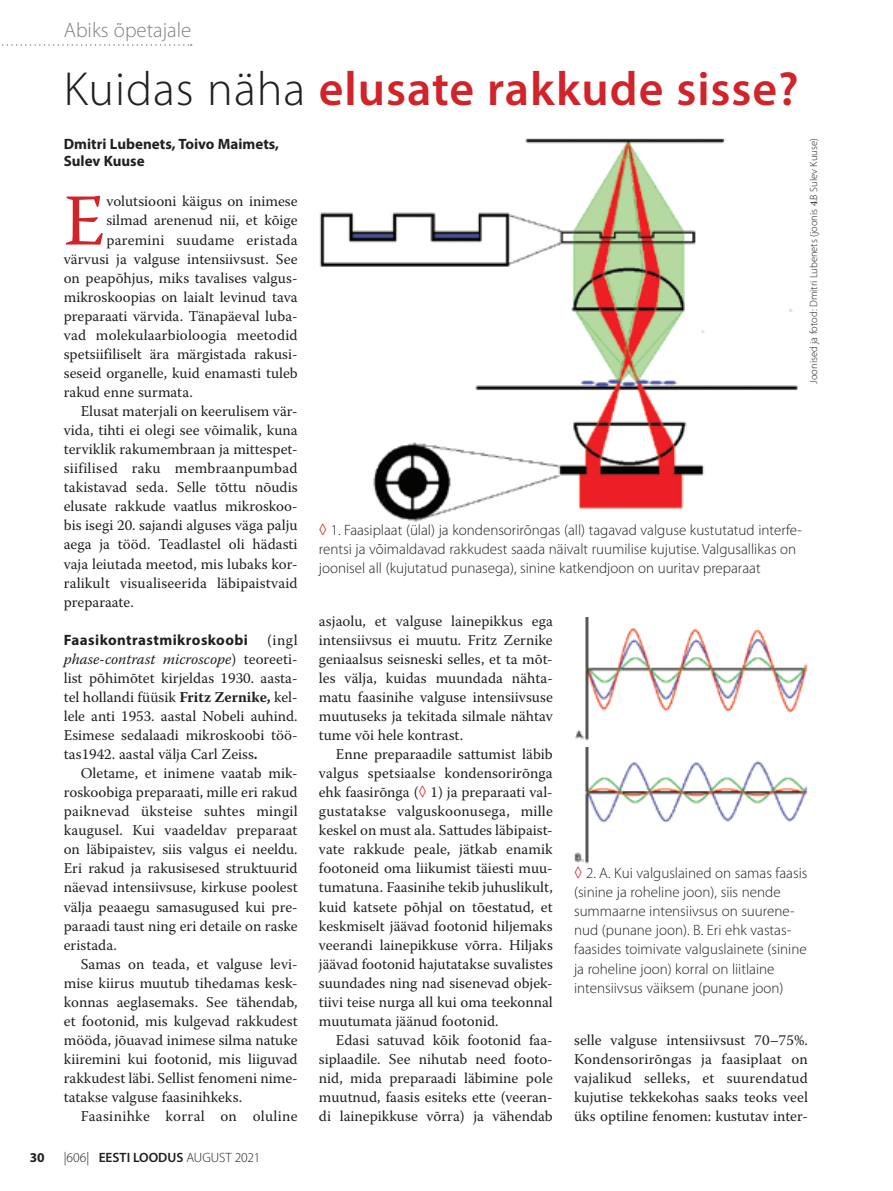
<style>
.page{position:relative;width:893px;height:1191px;background:#fff}
.page>*{position:absolute;margin:0;border:0;box-sizing:border-box;transform-origin:0 0}
.t1{font:72.75px "Warnock Pro";color:#d1232a}
.t2{font:600 48px "Myriad Pro";letter-spacing:.02em;color:#d1232a}
.t3{font:300 21px "Myriad Pro";color:#808285}
.t4{font:15px/19px "Warnock Pro";color:#231f20;text-align:justify}
.t5{font:300 15px/19px "Myriad Pro";color:#231f20}
.t6{font:15px "Warnock Pro";letter-spacing:.02em;color:#231f20}
.t7{font:700 15px/16.5px "Myriad Pro";color:#231f20}
.t8{font:700 15px "Myriad Pro";letter-spacing:.03em;color:#231f20}
.t9{font:600 13.5px "Myriad Pro";color:#231f20}
.t10{font:300 13.5px "Myriad Pro";color:#231f20}
.t11{font:700 13.5px "Myriad Pro";color:#231f20}
.t12{font:300 10.5px "Myriad Pro";color:#231f20}
.s1{font-weight:300;color:#231f20}
.s2{font-style:italic}
.s3{font-weight:700}
.s4{font-weight:300}
.s5{font-family:"Minion Pro";font-weight:400}
.s6{font-family:"Warnock Pro";font-weight:400;color:#d1232a}
.s7{color:#d1232a}
</style>
<div class="page">
<svg style="left:2px;top:44px;width:190px;height:2px"></svg>
<img style="left:319px;top:138px;width:479px;height:384px">
<img style="left:575px;top:617px;width:233px;height:124px">
<img style="left:574px;top:748px;width:234px;height:116px">
<h3 class="t3" style="left:64px;top:18px;width:129px">Abiks õpetajale</h3>
<h2 class="t2" style="left:64px;top:58px;width:737px"><span class="s1">Kuidas näha</span> elusate rakkude sisse?</h2>
<p class="t7" style="left:64px;top:135px;width:217px">Dmitri Lubenets, Toivo Maimets,<br>Sulev Kuuse</p>
<h1 class="t1" style="left:64px;top:177px;width:43px">E</h1>
<p class="t4" style="left:106px;top:192px;width:193px">volutsiooni käigus on inimese</p>
<p class="t4" style="left:106px;top:211px;width:193px">silmad arenenud nii, et kõige</p>
<p class="t4" style="left:106px;top:230px;width:193px">paremini suudame eristada</p>
<p class="t4" style="left:64px;top:249px;width:235px">värvusi ja valguse intensiivsust. See</p>
<p class="t4" style="left:64px;top:268px;width:235px">on peapõhjus, miks tavalises valgus-</p>
<p class="t4" style="left:64px;top:287px;width:235px">mikroskoopias on laialt levinud tava</p>
<p class="t4" style="left:64px;top:306px;width:235px">preparaati värvida. Tänapäeval luba-</p>
<p class="t4" style="left:64px;top:325px;width:235px">vad molekulaarbioloogia meetodid</p>
<p class="t4" style="left:64px;top:344px;width:235px">spetsiifiliselt ära märgistada rakusi-</p>
<p class="t4" style="left:64px;top:363px;width:235px">seseid organelle, kuid enamasti tuleb</p>
<p class="t4" style="left:64px;top:382px;width:131px">rakud enne surmata.</p>
<p class="t4" style="left:81px;top:401px;width:218px">Elusat materjali on keerulisem vär-</p>
<p class="t4" style="left:64px;top:420px;width:235px">vida, tihti ei olegi see võimalik, kuna</p>
<p class="t4" style="left:64px;top:439px;width:235px">terviklik rakumembraan ja mittespet-</p>
<p class="t6" style="left:64px;top:459px;width:235px">siifilised raku membraanpumbad</p>
<p class="t4" style="left:64px;top:477px;width:235px">takistavad seda. Selle tõttu nõudis</p>
<p class="t4" style="left:64px;top:496px;width:235px">elusate rakkude vaatlus mikroskoo-</p>
<p class="t4" style="left:64px;top:515px;width:235px">bis isegi 20. sajandi alguses väga palju</p>
<p class="t4" style="left:64px;top:535px;width:235px">aega ja tööd. Teadlastel oli hädasti</p>
<p class="t4" style="left:64px;top:554px;width:235px">vaja leiutada meetod, mis lubaks kor-</p>
<p class="t4" style="left:64px;top:573px;width:235px">ralikult visualiseerida läbipaistvaid</p>
<p class="t4" style="left:64px;top:592px;width:71px">preparaate.</p>
<p class="t8" style="left:64px;top:630px;width:186px">Faasikontrastmikroskoobi</p>
<p class="t4" style="left:64px;top:630px;width:235px;text-indent:203px">(ingl <span class="s2">phase-contrast microscope</span>) teoreeti&shy;list põhimõtet kirjeldas 1930. aasta&shy;tel hollandi füüsik <span class="s3">Fritz Zernike,</span> kel&shy;lele anti 1953. aastal Nobeli auhind.<br>Esimese sedalaadi mikroskoobi töö&shy;tas1942. aastal välja Carl Zeiss<span class="s3">.</span></p>
<p class="t4" style="left:64px;top:763px;width:235px;text-indent:17px">Oletame, et inimene vaatab mik&shy;roskoobiga preparaati, mille eri rakud paiknevad üksteise suhtes mingil kaugusel. Kui vaadeldav preparaat on läbipaistev, siis valgus ei neeldu.<br>Eri rakud ja rakusisesed struktuurid näevad intensiivsuse, kirkuse poolest välja peaaegu samasugused kui pre&shy;paraadi taust ning eri detaile on raske eristada.</p>
<p class="t4" style="left:64px;top:954px;width:235px;text-indent:17px">Samas on teada, et valguse levi&shy;mise kiirus muutub tihedamas kesk&shy;konnas aeglasemaks. See tähendab, et footonid, mis kulgevad rakkudest mööda, jõuavad inimese silma natuke kiiremini kui footonid, mis liiguvad rakkudest läbi. Sellist fenomeni nime&shy;tatakse valguse faasinihkeks.</p>
<p class="t6" style="left:81px;top:1107px;width:218px">Faasinihke korral on oluline</p>
<p class="t10" style="left:64px;top:1150px;width:27px">|606|</p>
<p class="t11" style="left:30px;top:1148px;width:16px">30</p>
<p class="t9" style="left:99px;top:1148px;width:163px">EESTI LOODUS <span class="s4">AUGUST</span> <span class="s4">2021</span></p>
<p class="t12" style="left:808px;top:384px;width:247px;rotate:-90deg">Joonised ja fotod: Dmitri Lubenets (joonis <span class="s5">4</span>.B Sulev Kuuse)</p>
<p class="t5" style="left:319px;top:521px;width:485px"><span class="s6">◊</span> 1. Faasiplaat (ülal) ja kondensorirõngas (all) tagavad valguse kustutatud interfe&shy;rentsi ja võimaldavad rakkudest saada näivalt ruumilise kujutise. Valgusallikas on joonisel all (kujutatud punasega), sinine katkendjoon on uuritav preparaat</p>
<p class="t4" style="left:319px;top:611px;width:235px">asjaolu, et valguse lainepikkus ega intensiivsus ei muutu. Fritz Zernike geniaalsus seisneski selles, et ta mõt&shy;les välja, kuidas muundada nähta&shy;matu faasinihe valguse intensiivsuse muutuseks ja tekitada silmale nähtav tume või hele kontrast.</p>
<p class="t4" style="left:319px;top:744px;width:235px;text-indent:17px">Enne preparaadile sattumist läbib valgus spetsiaalse kondensorirõnga ehk faasirõnga (<span class="s7">◊</span> 1) ja preparaati val&shy;gustatakse valguskoonusega, mille keskel on must ala. Sattudes läbipaist&shy;vate rakkude peale, jätkab enamik footoneid oma liikumist täiesti muu&shy;tumatuna. Faasinihe tekib juhuslikult, kuid katsete põhjal on tõestatud, et keskmiselt jäävad footonid hiljemaks veerandi lainepikkuse võrra. Hiljaks jäävad footonid hajutatakse suvalistes suundades ning nad sisenevad objek&shy;tiivi teise nurga all kui oma teekonnal muutumata jäänud footonid.</p>
<p class="t4" style="left:319px;top:1030px;width:235px;text-indent:17px">Edasi satuvad kõik footonid faa&shy;siplaadile. See nihutab need footo&shy;nid, mida preparaadi läbimine pole muutnud, faasis esiteks ette (veeran&shy;di lainepikkuse võrra) ja vähendab</p>
<p class="t4" style="left:574px;top:1030px;width:235px">selle valguse intensiivsust 70–75%.<br>Kondensorirõngas ja faasiplaat on vajalikud selleks, et suurendatud kujutise tekkekohas saaks teoks veel üks optiline fenomen: kustutav inter-</p>
<p class="t5" style="left:574px;top:864px;width:235px"><span class="s6">◊</span> 2. A. Kui valguslained on samas faasis (sinine ja roheline joon), siis nende summaarne intensiivsus on suurene&shy;nud (punane joon). B. Eri ehk vastas&shy;faasides toimivate valguslainete (sinine ja roheline joon) korral on liitlaine intensiivsus väiksem (punane joon)</p>
</div>
